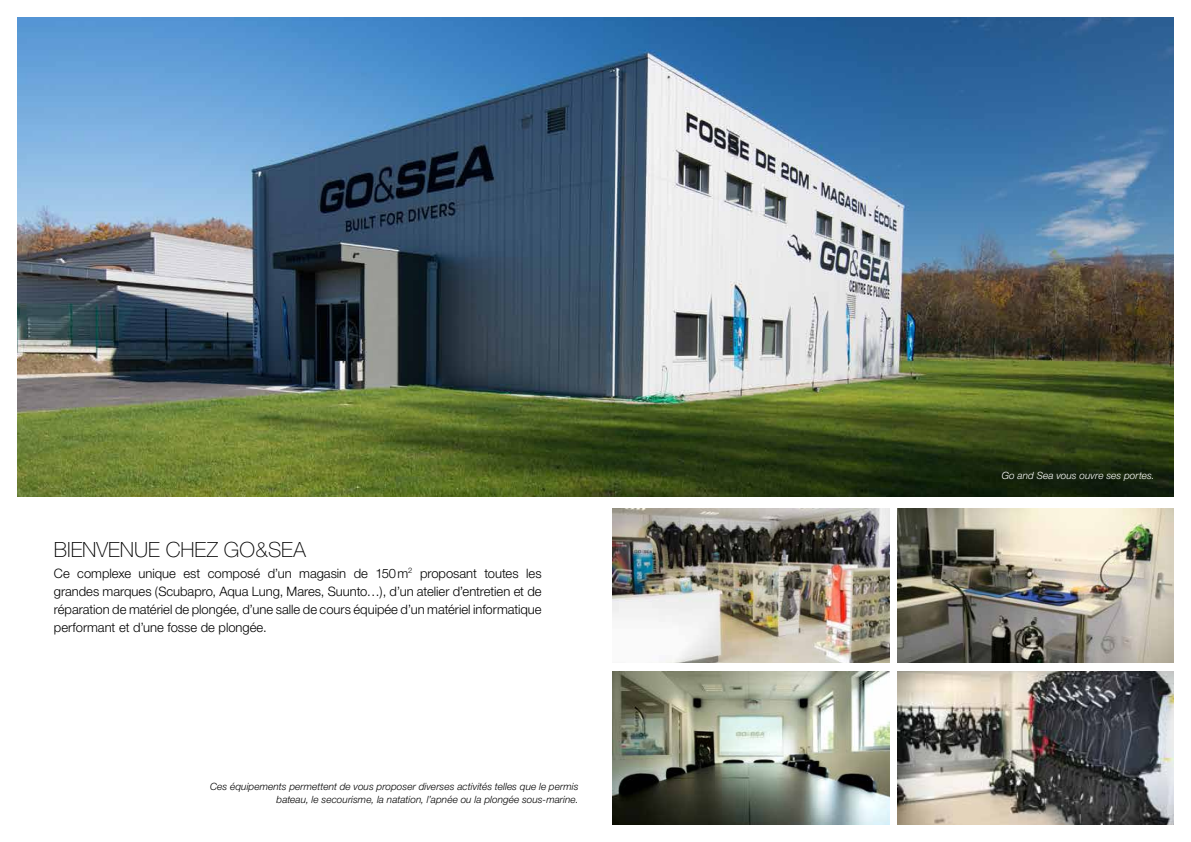
<style>
.page{position:relative;width:1191px;height:842px;background:#fff}
.page>*{position:absolute;margin:0;border:0;box-sizing:border-box;transform-origin:0 0}
.t1{font:100 21px "Helvetica Neue";color:#000}
.t2{font:300 13px/18px "Helvetica Neue";color:#000;text-align:justify}
.t3{font:italic 300 10px/13px "Helvetica Neue";letter-spacing:.005em;color:#000;text-align:right}
.t4{font:italic 300 10px "Helvetica Neue";letter-spacing:.005em;color:#fff}
</style>
<div class="page">
<img style="left:17px;top:17px;width:1157px;height:480px">
<img style="left:612px;top:509px;width:277px;height:154px">
<img style="left:897px;top:509px;width:277px;height:154px">
<img style="left:612px;top:671px;width:277px;height:154px">
<img style="left:897px;top:671px;width:277px;height:154px">
<h1 class="t1" style="left:54px;top:537px;width:254px">BIENVENUE CHEZ GO&amp;SEA</h1>
<p class="t2" style="left:54px;top:564px;width:489px">Ce complexe unique est composé d’un magasin de 150m<sup>2</sup> proposant toutes les grandes marques (Scubapro, Aqua Lung, Mares, Suunto…), d’un atelier d’entretien et de réparation de matériel de plongée, d’une salle de cours équipée d’un matériel informatique performant et d’une fosse de plongée.</p>
<p class="t3" style="left:210px;top:780px;width:370px">Ces équipements permettent de vous proposer diverses activités telles que le permis bateau, le secourisme, la natation, l’apnée ou la plongée sous-marine.</p>
<p class="t4" style="left:1001px;top:469px;width:154px">Go and Sea vous ouvre ses portes.</p>
</div>
